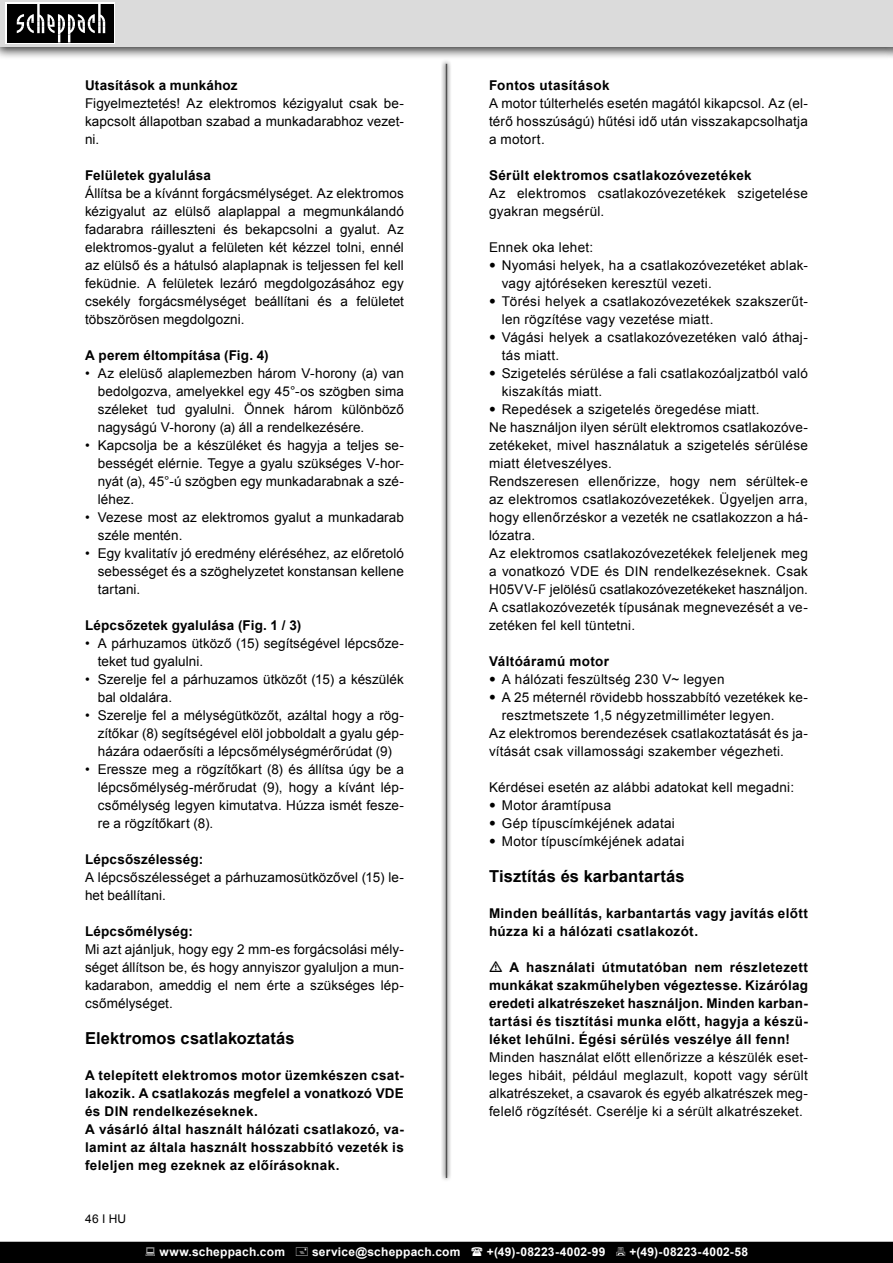
<style>
.page{position:relative;width:893px;height:1263px;background:#fff}
.page>*{position:absolute;margin:0;border:0;box-sizing:border-box;transform-origin:0 0}
.t1{font:700 16.5px "Arial";letter-spacing:.005em;color:#000}
.Grundtext_fett{font:13.5px/18px "Arial";letter-spacing:.01em;color:#000}
.Grundtext_Einzug{font:13.5px/18px "Arial";letter-spacing:.02em;color:#000;text-align:justify}
.Grundtext_Einzug-2{font:700 13.5px/18px "Arial";letter-spacing:.025em;color:#000;text-align:justify}
.Grundtext_fett-2{font:700 13.5px "Arial";letter-spacing:.015em;color:#000}
.t2{font:700 12px "Arial";letter-spacing:.02em;color:#fff}
.t3{font:12px "Arial";color:#000}
.s1{font-family:"Trade Gothic"}
</style>
<div class="page">
<div style="left:1px;top:1242px;width:891px;height:20px;background:#000"></div>
<div style="left:0;top:1242px;width:893px;height:21px;border:2px solid #000"></div>
<div style="left:0;top:0;width:893px;height:60px;background:#000;opacity:.75"></div>
<div style="left:0;top:0;width:893px;height:46px;background:#dbdbdb"></div>
<div style="left:884px;top:0;width:9px;height:60px;background:#000;opacity:.75"></div>
<div style="left:793px;top:0;width:100px;height:46px;background:#dbdbdb"></div>
<div style="left:5px;top:2px;width:110px;height:42px;background:linear-gradient(to bottom,#000,#000)"></div>
<div style="left:7px;top:4px;width:106px;height:39px;background:#000"></div>
<svg style="left:17px;top:4px;width:88px;height:39px"></svg>
<svg style="left:441px;top:59px;width:11px;height:1121px"></svg>
<hr style="left:446px;top:64px;width:1px;height:1114px;background:#505050">
<p class="Grundtext_fett-2" style="left:85px;top:76px;width:154px">Utasítások a munkához</p>
<p class="Grundtext_fett" style="left:85px;top:94px;width:320px;text-align:justify">Figyelmeztetés! Az elektromos kézigyalut csak be&shy;kapcsolt állapotban szabad a munkadarabhoz vezet&shy;ni.</p>
<p class="Grundtext_fett-2" style="left:85px;top:166px;width:127px">Felületek gyalulása</p>
<p class="Grundtext_fett" style="left:85px;top:184px;width:320px;text-align:justify">Állítsa be a kívánnt forgácsmélységet. Az elektromos kézigyalut az elülső alaplappal a megmunkálandó fadarabra ráilleszteni és bekapcsolni a gyalut. Az elektromos-gyalut a felületen két kézzel tolni, ennél az elülső és a hátulsó alaplapnak is teljessen fel kell feküdnie. A felületek lezáró megdolgozásához egy csekély forgácsmélységet beállítani és a felületet töbszörösen megdolgozni.</p>
<p class="Grundtext_fett-2" style="left:85px;top:346px;width:185px">A perem éltompítása (Fig. 4)</p>
<p class="Grundtext_fett" style="left:98px;top:364px;width:308px;text-align:justify;text-indent:-13px">• Az elelüső alaplemezben három V-horony (a) van bedolgozva, amelyekkel egy 45°-os szögben sima széleket tud gyalulni. Önnek három különböző nagyságú V-horony (a) áll a rendelkezésére.</p>
<p class="Grundtext_fett" style="left:98px;top:436px;width:308px;text-align:justify;text-indent:-13px">• Kapcsolja be a készüléket és hagyja a teljes se&shy;bességét elérnie. Tegye a gyalu szükséges V-hor&shy;nyát (a), 45°-ú szögben egy munkadarabnak a szé&shy;léhez.</p>
<p class="Grundtext_fett" style="left:98px;top:508px;width:308px;text-indent:-13px">• Vezese most az elektromos gyalut a munkadarab széle mentén.</p>
<p class="Grundtext_fett" style="left:98px;top:544px;width:308px;text-align:justify;text-indent:-13px">• Egy kvalitatív jó eredmény eléréséhez, az előretoló sebességet és a szöghelyzetet konstansan kellene tartani.</p>
<p class="Grundtext_fett-2" style="left:85px;top:616px;width:218px">Lépcsőzetek gyalulása (Fig. 1 / 3)</p>
<p class="Grundtext_fett" style="left:98px;top:634px;width:308px;text-indent:-13px">• A párhuzamos ütköző (15) segítségével lépcsőze&shy;teket tud gyalulni.</p>
<p class="Grundtext_fett" style="left:98px;top:670px;width:308px;text-indent:-13px">• Szerelje fel a párhuzamos ütközőt (15) a készülék bal oldalára.</p>
<p class="Grundtext_fett" style="left:98px;top:706px;width:308px;text-align:justify;text-indent:-13px">• Szerelje fel a mélységütközőt, azáltal hogy a rög&shy;zítőkar (8) segítségével elöl jobboldalt a gyalu gép&shy;házára odaerősíti a lépcsőmélységmérőrúdat (9)</p>
<p class="Grundtext_fett" style="left:98px;top:760px;width:308px;text-align:justify;text-indent:-13px">• Eressze meg a rögzítőkart (8) és állítsa úgy be a lépcsőmélység-mérőrudat (9), hogy a kívánt lép&shy;csőmélység legyen kimutatva. Húzza ismét fesze&shy;re a rögzítőkart (8).</p>
<p class="Grundtext_fett-2" style="left:85px;top:850px;width:120px">Lépcsőszélesség:</p>
<p class="Grundtext_fett" style="left:85px;top:868px;width:320px">A lépcsőszélességet a párhuzamosütközővel (15) le&shy;het beállítani.</p>
<p class="Grundtext_fett-2" style="left:85px;top:922px;width:109px">Lépcsőmélység:</p>
<p class="Grundtext_fett" style="left:85px;top:940px;width:320px;text-align:justify">Mi azt ajánljuk, hogy egy 2 mm-es forgácsolási mély&shy;séget állítson be, és hogy annyiszor gyaluljon a mun&shy;kadarabon, ameddig el nem érte a szükséges lép&shy;csőmélységet.</p>
<p class="t1" style="left:85px;top:1027px;width:211px">Elektromos csatlakoztatás</p>
<p class="Grundtext_Einzug-2" style="left:85px;top:1067px;width:320px">A telepített elektromos motor üzemkészen csat&shy;lakozik. A csatlakozás megfelel a vonatkozó VDE és DIN rendelkezéseknek.</p>
<p class="Grundtext_Einzug-2" style="left:85px;top:1121px;width:320px">A vásárló által használt hálózati csatlakozó, va&shy;lamint az általa használt hosszabbító vezeték is feleljen meg ezeknek az előírásoknak.</p>
<p class="t3" style="left:85px;top:1211px;width:43px">46 І HU</p>
<p class="Grundtext_Einzug-2" style="left:489px;top:77px;width:122px">Fontos utasítások</p>
<p class="Grundtext_Einzug" style="left:489px;top:94px;width:320px">A motor túlterhelés esetén magától kikapcsol. Az (el&shy;térő hosszúságú) hűtési idő után visszakapcsolhatja a motort.</p>
<p class="Grundtext_Einzug-2" style="left:489px;top:167px;width:264px">Sérült elektromos csatlakozóvezetékek</p>
<p class="Grundtext_Einzug" style="left:489px;top:184px;width:320px">Az elektromos csatlakozóvezetékek szigetelése gyakran megsérül.</p>
<p class="Grundtext_Einzug" style="left:489px;top:238px;width:106px">Ennek oka lehet:</p>
<p class="Grundtext_fett" style="left:502px;top:256px;width:308px;text-indent:-13px"><span class="s1">•</span> Nyomási helyek, ha a csatlakozóvezetéket ablak&shy;vagy ajtóréseken keresztül vezeti.</p>
<p class="Grundtext_fett" style="left:502px;top:292px;width:308px;text-indent:-13px"><span class="s1">•</span> Törési helyek a csatlakozóvezetékek szakszerűt&shy;len rögzítése vagy vezetése miatt.</p>
<p class="Grundtext_fett" style="left:502px;top:328px;width:308px;text-indent:-13px"><span class="s1">•</span> Vágási helyek a csatlakozóvezetéken való áthaj&shy;tás miatt.</p>
<p class="Grundtext_fett" style="left:502px;top:364px;width:308px;text-indent:-13px"><span class="s1">•</span> Szigetelés sérülése a fali csatlakozóaljzatból való kiszakítás miatt.</p>
<p class="Grundtext_fett" style="left:489px;top:400px;width:272px"><span class="s1">•</span> Repedések a szigetelés öregedése miatt.</p>
<p class="Grundtext_Einzug" style="left:489px;top:418px;width:320px">Ne használjon ilyen sérült elektromos csatlakozóve&shy;zetékeket, mivel használatuk a szigetelés sérülése miatt életveszélyes.</p>
<p class="Grundtext_Einzug" style="left:489px;top:472px;width:320px">Rendszeresen ellenőrizze, hogy nem sérültek-e az elektromos csatlakozóvezetékek. Ügyeljen arra, hogy ellenőrzéskor a vezeték ne csatlakozzon a há&shy;lózatra.</p>
<p class="Grundtext_Einzug" style="left:489px;top:544px;width:320px">Az elektromos csatlakozóvezetékek feleljenek meg a vonatkozó VDE és DIN rendelkezéseknek. Csak H05VV-F jelölésű csatlakozóvezetékeket használjon.</p>
<p class="Grundtext_Einzug" style="left:489px;top:598px;width:320px">A csatlakozóvezeték típusának megnevezését a ve&shy;zetéken fel kell tüntetni.</p>
<p class="Grundtext_Einzug-2" style="left:489px;top:653px;width:122px">Váltóáramú motor</p>
<p class="Grundtext_fett" style="left:489px;top:670px;width:237px"><span class="s1">•</span> A hálózati feszültség 230 V~ legyen</p>
<p class="Grundtext_fett" style="left:502px;top:688px;width:308px;text-indent:-13px"><span class="s1">•</span> A 25 méternél rövidebb hosszabbító vezetékek ke&shy;resztmetszete 1,5 négyzetmilliméter legyen.</p>
<p class="Grundtext_Einzug" style="left:489px;top:724px;width:320px">Az elektromos berendezések csatlakoztatását és ja&shy;vítását csak villamossági szakember végezheti.</p>
<p class="Grundtext_Einzug" style="left:489px;top:778px;width:307px">Kérdései esetén az alábbi adatokat kell megadni:</p>
<p class="Grundtext_fett" style="left:489px;top:796px;width:124px"><span class="s1">•</span> Motor áramtípusa</p>
<p class="Grundtext_fett" style="left:489px;top:814px;width:187px"><span class="s1">•</span> Gép típuscímkéjének adatai</p>
<p class="Grundtext_fett" style="left:489px;top:832px;width:197px"><span class="s1">•</span> Motor típuscímkéjének adatai</p>
<p class="t1" style="left:489px;top:865px;width:197px">Tisztítás és karbantartás</p>
<p class="Grundtext_Einzug-2" style="left:489px;top:905px;width:320px">Minden beállítás, karbantartás vagy javítás előtt húzza ki a hálózati csatlakozót.</p>
<p class="Grundtext_Einzug-2" style="left:489px;top:959px;width:320px;text-indent:20px">A használati útmutatóban nem részletezett munkákat szakműhelyben végeztesse. Kizárólag eredeti alkatrészeket használjon. Minden karban&shy;tartási és tisztítási munka előtt, hagyja a készü&shy;léket lehűlni. Égési sérülés veszélye áll fenn!</p>
<p class="Grundtext_Einzug" style="left:489px;top:1048px;width:320px">Minden használat előtt ellenőrizze a készülék eset&shy;leges hibáit, például meglazult, kopott vagy sérült alkatrészeket, a csavarok és egyéb alkatrészek meg&shy;felelő rögzítését. Cserélje ki a sérült alkatrészeket.</p>
<p class="t2" style="left:159px;top:1244px;width:127px">www.scheppach.com</p>
<p class="t2" style="left:312px;top:1244px;width:150px">service@scheppach.com</p>
<p class="t2" style="left:487px;top:1244px;width:120px">+(49)-08223-4002-99</p>
<p class="t2" style="left:629px;top:1244px;width:120px">+(49)-08223-4002-58</p>
</div>
